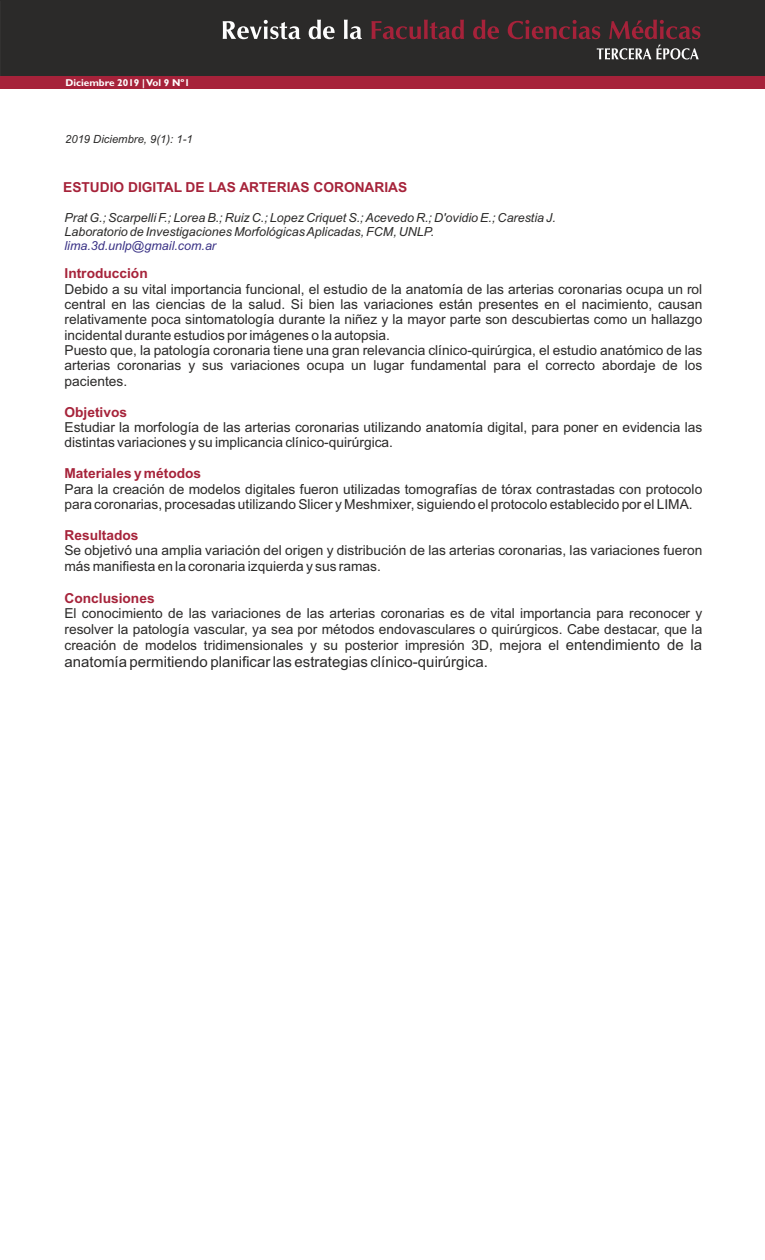
<style>
.page{position:relative;width:765px;height:1260px;background:#fff}
.page>*{position:absolute;margin:0;border:0;box-sizing:border-box;transform-origin:0 0}
.t1{font:15px "Arial";color:#2b2a29}
.t2{font:13.75px/15.4px "Arial";color:#2b2a29}
.t3{font:700 13.75px "Arial";color:#a6233a}
.t4{font:italic 12.5px/14px "Arial";color:#2b2a29}
.t5{font:italic 12.5px "Arial";color:#393185}
.t6{font:italic 11.25px "Arial";color:#2b2a29}
.t7{font:700 10px "Gill Sans";color:#fefefe}
.s1{font-size:15px}
</style>
<div class="page">
<div style="left:0;top:0;width:765px;height:84px;background:#2b2a29"></div>
<svg style="left:223px;top:20px;width:77px;height:19px"></svg>
<svg style="left:309px;top:20px;width:53px;height:19px"></svg>
<svg style="left:371px;top:20px;width:329px;height:19px"></svg>
<svg style="left:597px;top:45px;width:102px;height:15px"></svg>
<div style="left:0;top:76px;width:765px;height:13px;background:#a6223a"></div>
<p class="t7" style="left:65px;top:79px;width:126px">Diciembre 2019 | Vol 9 Nº1</p>
<p class="t6" style="left:65px;top:135px;width:129px">2019 Diciembre, 9(1): 1-1</p>
<p class="t3" style="left:63px;top:182px;width:346px">ESTUDIO DIGITAL DE LAS ARTERIAS CORONARIAS</p>
<p class="t4" style="left:65px;top:211px;width:493px">Prat G.; Scarpelli F.; Lorea B.; Ruiz C.; Lopez Criquet S.; Acevedo R.; D'ovidio E.; Carestia J.<br>Laboratorio de Investigaciones Morfológicas Aplicadas, FCM, UNLP.</p>
<p class="t5" style="left:65px;top:240px;width:153px">lima.3d.unlp@gmail.com.ar</p>
<p class="t3" style="left:65px;top:268px;width:85px">Introducción</p>
<p class="t2" style="left:65px;top:282px;width:639px">Debido a su vital importancia funcional, el estudio de la anatomía de las arterias coronarias ocupa un rol central en las ciencias de la salud. Si bien las variaciones están presentes en el nacimiento, causan relativamente poca sintomatología durante la niñez y la mayor parte son descubiertas como un hallazgo incidental durante estudios por imágenes o la autopsia.<br>Puesto que, la patología coronaria tiene una gran relevancia clínico-quirúrgica, el estudio anatómico de las arterias coronarias y sus variaciones ocupa un lugar fundamental para el correcto abordaje de los pacientes.</p>
<p class="t3" style="left:65px;top:407px;width:64px">Objetivos</p>
<p class="t2" style="left:64px;top:421px;width:639px">Estudiar la morfología de las arterias coronarias utilizando anatomía digital, para poner en evidencia las distintas variaciones y su implicancia clínico-quirúrgica.</p>
<p class="t3" style="left:64px;top:468px;width:138px">Materiales y métodos</p>
<p class="t2" style="left:64px;top:482px;width:639px">Para la creación de modelos digitales fueron utilizadas tomografías de tórax contrastadas con protocolo para coronarias, procesadas utilizando Slicer y Meshmixer, siguiendo el protocolo establecido por el LIMA.</p>
<p class="t3" style="left:64px;top:530px;width:76px">Resultados</p>
<p class="t2" style="left:64px;top:544px;width:639px">Se objetivó una amplia variación del origen y distribución de las arterias coronarias, las variaciones fueron más manifiesta en la coronaria izquierda y sus ramas.</p>
<p class="t3" style="left:64px;top:593px;width:92px">Conclusiones</p>
<p class="t2" style="left:64px;top:607px;width:639px;line-height:15.9px;text-align:justify">El conocimiento de las variaciones de las arterias coronarias es de vital importancia para reconocer y resolver la patología vascular, ya sea por métodos endovasculares o quirúrgicos. Cabe destacar, que la creación de modelos tridimensionales y su posterior impresión 3D, mejora el <span class="s1">entendimiento de la</span></p>
<p class="t1" style="left:64px;top:656px;width:425px">anatomía permitiendo planificar las estrategias clínico-quirúrgica.</p>
</div>
